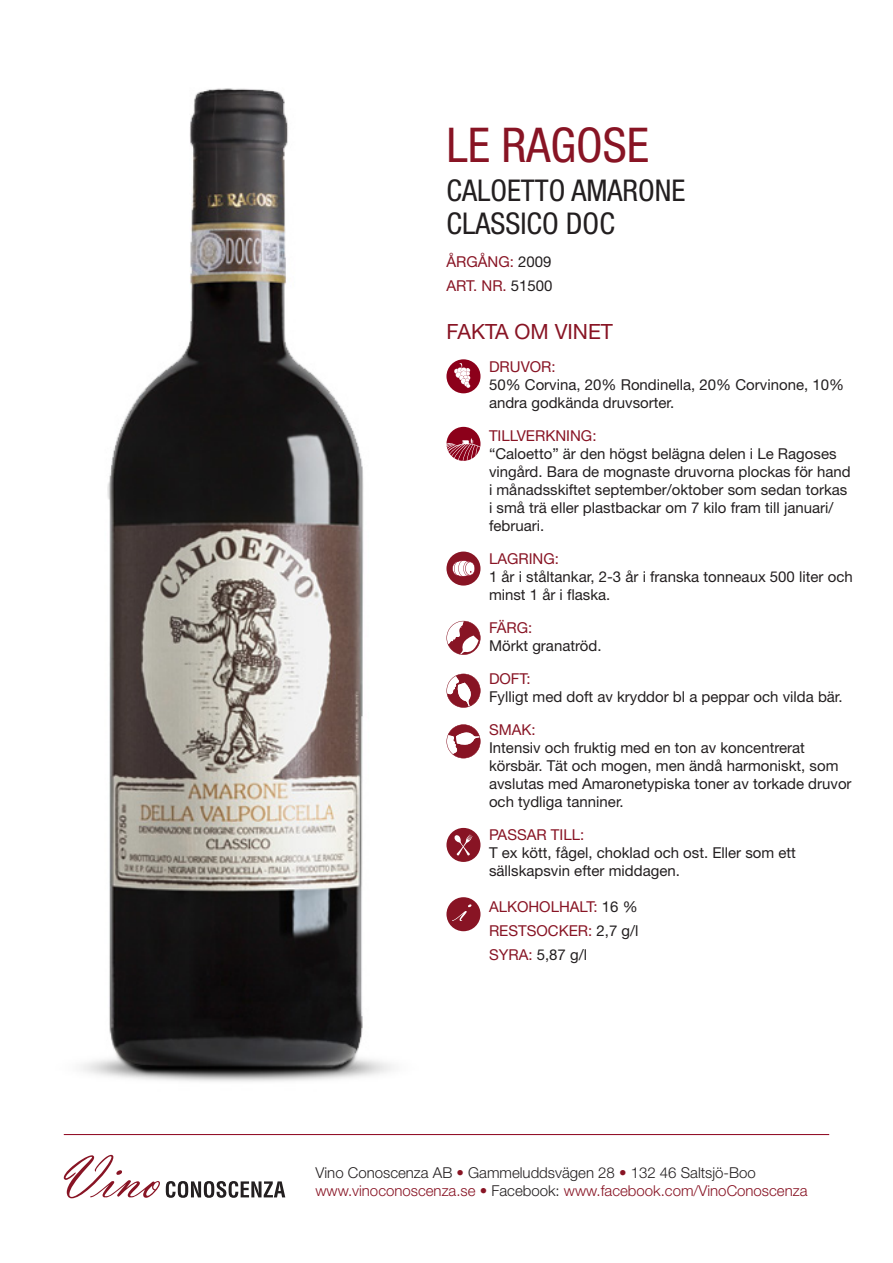
<style>
.page{position:relative;width:893px;height:1263px;background:#fff}
.page>*{position:absolute;margin:0;border:0;box-sizing:border-box;transform-origin:0 0}
.t1{font:condensed 48px "Helvetica Neue LT Std";color:#881424}
.t2{font:condensed 30px "Helvetica Neue LT Std";color:#231f20}
.t3{font:21px "Helvetica Neue LT Std";color:#881424}
.t4{font:15px/18px "Helvetica Neue LT Std";color:#231f20}
.t5{font:15px "Helvetica Neue LT Std";color:#881424}
.t6{font:300 15px "Helvetica Neue LT Std";color:#881424}
.t7{font:300 15px "Helvetica Neue LT Std";color:#231f20}
.s1{color:#231f20}
.s2{color:#881424}
</style>
<div class="page">
<img style="left:81px;top:88px;width:311px;height:994px">
<div style="left:446px;top:359px;width:34px;height:34px;background:#8c001a;border-radius:50%"></div>
<svg style="left:454px;top:363px;width:16px;height:25px"></svg>
<hr style="left:64px;top:1134px;width:765px;height:1px;background:#8c001a">
<svg style="left:64px;top:1155px;width:96px;height:43px"></svg>
<svg style="left:166px;top:1181px;width:119px;height:17px"></svg>
<svg style="left:446px;top:427px;width:34px;height:34px"></svg>
<svg style="left:446px;top:621px;width:34px;height:34px"></svg>
<svg style="left:446px;top:674px;width:34px;height:34px"></svg>
<svg style="left:446px;top:724px;width:35px;height:35px"></svg>
<div style="left:446px;top:551px;width:34px;height:35px;background:#881424;border-radius:50%"></div>
<svg style="left:452px;top:560px;width:23px;height:17px"></svg>
<div style="left:446px;top:828px;width:34px;height:34px;background:#881424;border-radius:50%"></div>
<svg style="left:454px;top:834px;width:18px;height:22px"></svg>
<div style="left:446px;top:897px;width:34px;height:34px;background:#881424;border-radius:50%"></div>
<svg style="left:452px;top:904px;width:19px;height:17px"></svg>
<p class="t1" style="left:446px;top:117px;width:204px">LE RAGOSE</p>
<p class="t2" style="left:446px;top:173px;width:240px">CALOETTO AMARONE</p>
<p class="t2" style="left:446px;top:206px;width:170px">CLASSICO DOC</p>
<p class="t5" style="left:446px;top:253px;width:107px">ÅRGÅNG: <span class="s1">2009</span></p>
<p class="t5" style="left:446px;top:277px;width:108px">ART. NR. <span class="s1">51500</span></p>
<p class="t3" style="left:446px;top:319px;width:168px">FAKTA OM VINET</p>
<p class="t4" style="left:489px;top:357px;width:357px"><span class="s2">DRUVOR:<br></span>50% Corvina, 20% Rondinella, 20% Corvinone, 10% andra godkända druvsorter.</p>
<p class="t4" style="left:489px;top:426px;width:363px"><span class="s2">TILLVERKNING:<br></span>“Caloetto” är den högst belägna delen i Le Ragoses vingård. Bara de mognaste druvorna plockas för hand i månadsskiftet september/oktober som sedan torkas i små trä eller plastbackar om 7 kilo fram till januari/ februari.</p>
<p class="t5" style="left:489px;top:550px;width:71px">LAGRING:</p>
<p class="t4" style="left:489px;top:567px;width:365px">1 år i ståltankar, 2-3 år i franska tonneaux 500 liter och minst 1 år i flaska.</p>
<p class="t5" style="left:489px;top:619px;width:45px">FÄRG:</p>
<p class="t4" style="left:489px;top:636px;width:114px">Mörkt granatröd.</p>
<p class="t5" style="left:489px;top:670px;width:43px">DOFT:</p>
<p class="t4" style="left:489px;top:687px;width:355px">Fylligt med doft av kryddor bl a peppar och vilda bär.</p>
<p class="t5" style="left:489px;top:721px;width:48px">SMAK:</p>
<p class="t4" style="left:489px;top:738px;width:364px">Intensiv och fruktig med en ton av koncentrerat körsbär. Tät och mogen, men ändå harmoniskt, som avslutas med Amaronetypiska toner av torkade druvor och tydliga tanniner.</p>
<p class="t5" style="left:489px;top:826px;width:97px">PASSAR TILL:</p>
<p class="t4" style="left:489px;top:843px;width:309px">T ex kött, fågel, choklad och ost. Eller som ett</p>
<p class="t4" style="left:489px;top:861px;width:192px">sällskapsvin efter middagen.</p>
<p class="t5" style="left:489px;top:898px;width:150px">ALKOHOLHALT: <span class="s1">16 %</span></p>
<p class="t5" style="left:489px;top:922px;width:151px">RESTSOCKER: <span class="s1">2,7 g/l</span></p>
<p class="t4" style="left:489px;top:945px;width:100px"><span class="s2">SYRA:</span> 5,87 g/l</p>
<p class="t7" style="left:315px;top:1163px;width:442px">Vino Conoscenza AB <span class="s2">•</span> Gammeluddsvägen 28 <span class="s2">•</span> 132 46 Saltsjö-Boo</p>
<p class="t6" style="left:315px;top:1181px;width:493px">www.vinoconoscenza.se • <span class="s1">Facebook:</span> www.facebook.com/VinoConoscenza</p>
</div>
